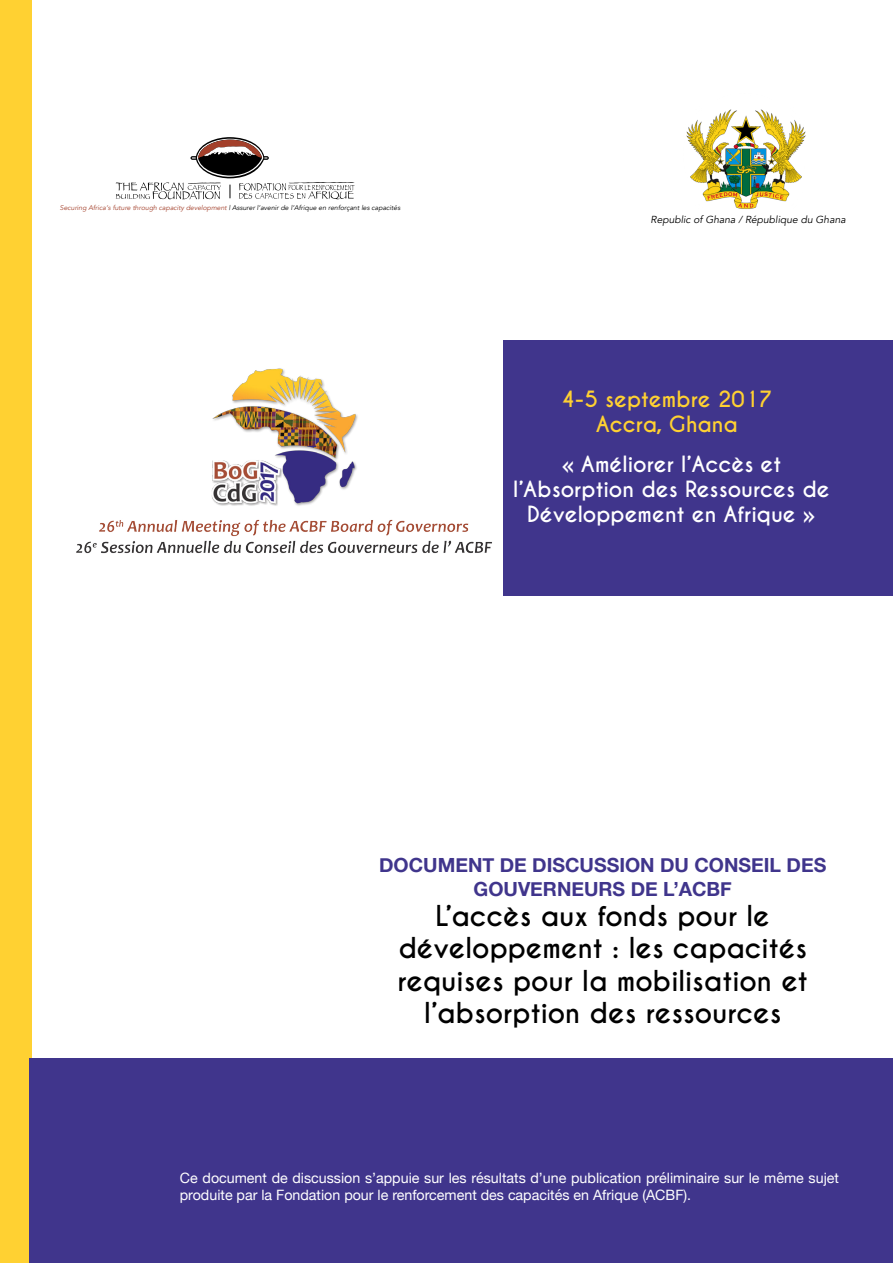
<style>
.page{position:relative;width:893px;height:1263px;background:#fff}
.page>*{position:absolute;margin:0;border:0;box-sizing:border-box;transform-origin:0 0}
.t1{font:700 27px/32.4px "Caviar Dreams";color:#000;text-align:center}
.t2{font:700 21px/25.2px "Caviar Dreams";color:#fff;text-align:center}
.t3{font:700 21px/25.2px "Caviar Dreams";color:#ffd132;text-align:center}
.t4{font:700 19.5px/23.4px "Helvetica Neue";color:#40358c;text-align:center}
.t5{font:14.25px/17.1px "Helvetica Neue";color:#fff}
.t6{font:italic 10.2px "Avenir";color:#000}
.t7{font:italic 6.75px "Avenir";color:#000}
.s1{color:#a3402b}
</style>
<div class="page">
<div style="left:0;top:0;width:32px;height:1263px;background:#ffd132"></div>
<div style="left:30px;top:1059px;width:863px;height:204px;background:#40358c"></div>
<img style="left:76px;top:368px;width:416px;height:186px">
<div style="left:503px;top:340px;width:390px;height:255px;background:#40358c"></div>
<img style="left:686px;top:109px;width:119px;height:100px">
<svg style="left:116px;top:137px;width:239px;height:62px"></svg>
<p class="t7" style="left:60px;top:204px;width:342px"><span class="s1">Securing Africa’s future through capacity development</span> | Assurer l’avenir de l’Afrique en renforçant les capacités</p>
<p class="t6" style="left:651px;top:213px;width:197px">Republic of Ghana / République du Ghana</p>
<h2 class="t3" style="left:561px;top:387px;width:213px">4-5 septembre 2017<br>Accra, Ghana</h2>
<h2 class="t2" style="left:513px;top:452px;width:318px">« Améliorer l’Accès et l’Absorption des Ressources de<br>Développement en Afrique »</h2>
<h3 class="t4" style="left:379px;top:854px;width:449px">DOCUMENT DE DISCUSSION DU CONSEIL DES<br>GOUVERNEURS DE L’ACBF</h3>
<h1 class="t1" style="left:397px;top:900px;width:412px">L’accès aux fonds pour le développement : les capacités requises pour la mobilisation et l’absorption des ressources</h1>
<p class="t5" style="left:180px;top:1170px;width:661px">Ce document de discussion s’appuie sur les résultats d’une publication préliminaire sur le même sujet produite par la Fondation pour le renforcement des capacités en Afrique (ACBF).</p>
</div>
